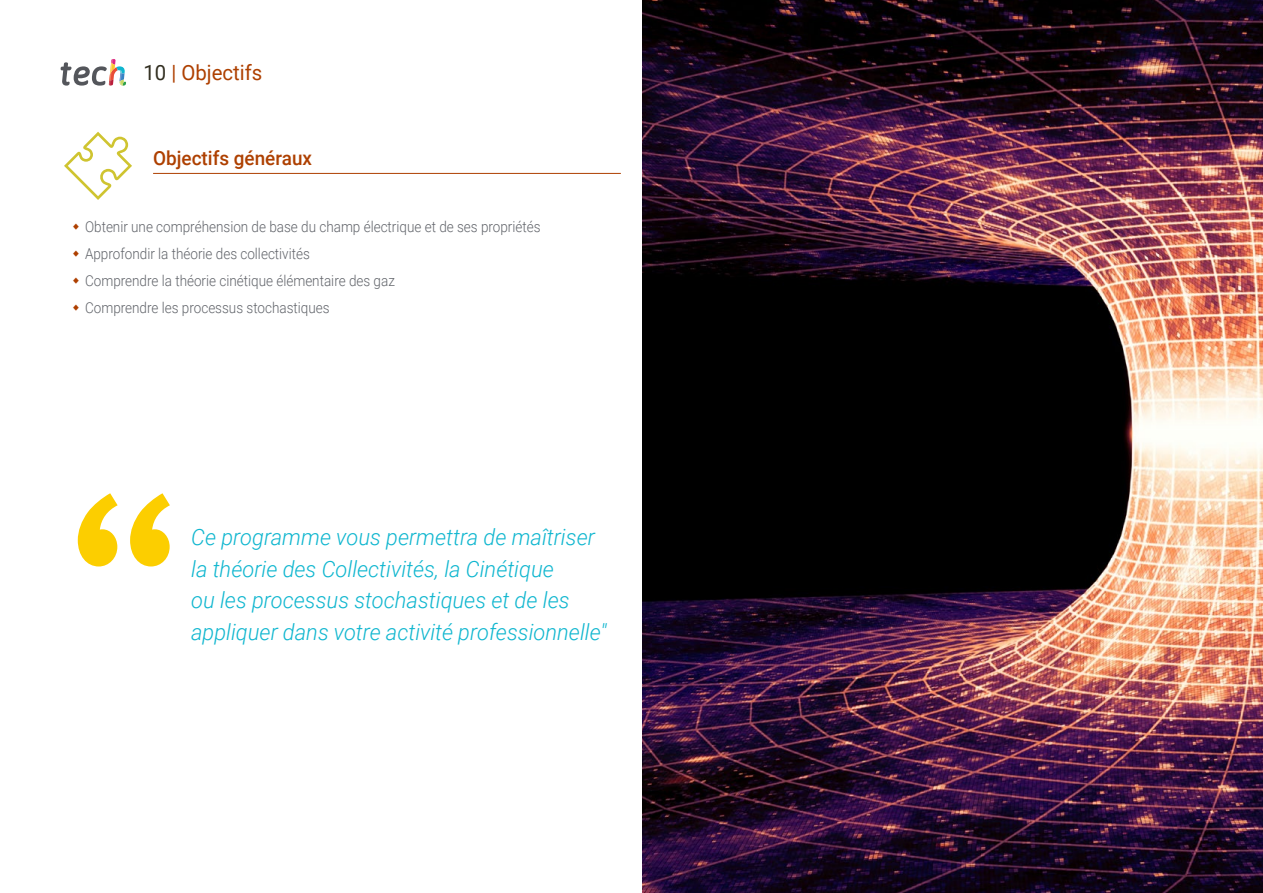
<style>
.page{position:relative;width:1263px;height:893px;background:#fff}
.page>*{position:absolute;margin:0;border:0;box-sizing:border-box;transform-origin:0 0}
.t1{font:italic 300 22.5px/31.5px "Roboto";color:#0fb6cf}
.t2{font:21px "Roboto";color:#ae4000}
.t3{font:500 19.5px "Roboto";color:#ae4000}
.t4{font:300 15px/26.7px "Roboto";color:#61646a;scale:.9 1}
.s1{color:#312e20}
</style>
<div class="page">
<hr style="left:153px;top:173px;width:468px;height:1px;background:#ae4000">
<svg style="left:64px;top:132px;width:68px;height:68px"></svg>
<svg style="left:61px;top:59px;width:65px;height:27px"></svg>
<svg style="left:78px;top:493px;width:92px;height:73px"></svg>
<img style="left:642px;top:0;width:621px;height:893px">
<h2 class="t2" style="left:144px;top:57px;width:120px"><span class="s1">10</span> | Objectifs</h2>
<h3 class="t3" style="left:153px;top:144px;width:160px">Objectifs généraux</h3>
<p class="t4" style="left:85px;top:213px;width:508px">Obtenir une compréhension de base du champ électrique et de ses propriétés Approfondir la théorie des collectivités<br>Comprendre la théorie cinétique élémentaire des gaz<br>Comprendre les processus stochastiques</p>
<h1 class="t1" style="left:191px;top:520px;width:417px">Ce programme vous permettra de maîtriser la théorie des Collectivités, la Cinétique<br>ou les processus stochastiques et de les appliquer dans votre activité professionnelle"</h1>
</div>
